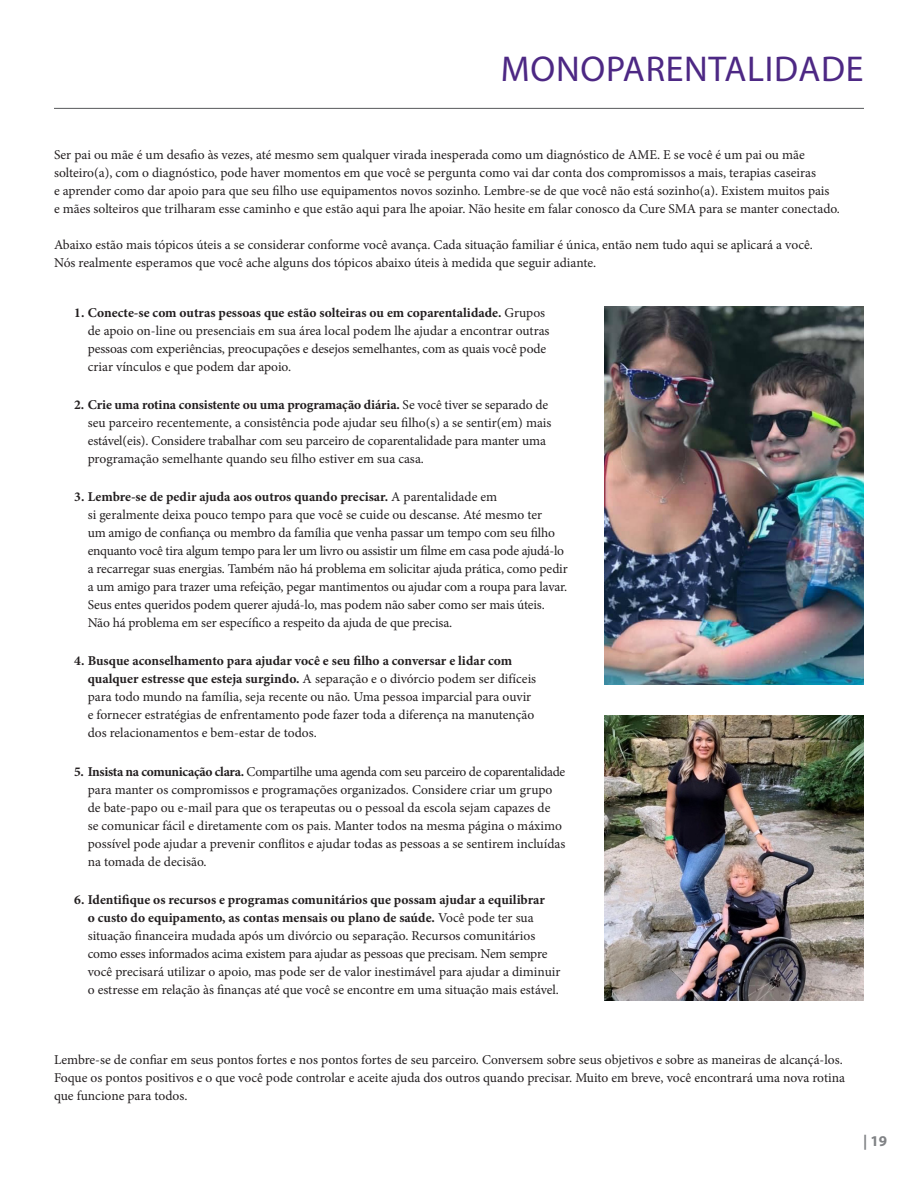
<style>
.page{position:relative;width:918px;height:1188px;background:#fff}
.page>*{position:absolute;margin:0;border:0;box-sizing:border-box;transform-origin:0 0}
.t1{font:36px "Myriad Pro";letter-spacing:.02em;color:#4d2884}
.t2{font:700 15px "Myriad Pro";color:#808285}
.t3{font:13.5px/18px "Minion Pro";letter-spacing:-.005em;color:#231f20}
.s1{font-weight:700}
</style>
<div class="page">
<hr style="left:54px;top:108px;width:810px;height:1px;background:#57585a">
<img style="left:605px;top:307px;width:259px;height:378px">
<img style="left:605px;top:716px;width:259px;height:284px">
<p class="t1" style="left:501px;top:47px;width:364px">MONOPARENTALIDADE</p>
<p class="t3" style="left:54px;top:146px;width:788px">Ser pai ou mãe é um desafio às vezes, até mesmo sem qualquer virada inesperada como um diagnóstico de AME. E se você é um pai ou mãe solteiro(a), com o diagnóstico, pode haver momentos em que você se pergunta como vai dar conta dos compromissos a mais, terapias caseiras<br>e aprender como dar apoio para que seu filho use equipamentos novos sozinho. Lembre-se de que você não está sozinho(a). Existem muitos pais<br>e mães solteiros que trilharam esse caminho e que estão aqui para lhe apoiar. Não hesite em falar conosco da Cure SMA para se manter conectado.</p>
<p class="t3" style="left:54px;top:236px;width:760px">Abaixo estão mais tópicos úteis a se considerar conforme você avança. Cada situação familiar é única, então nem tudo aqui se aplicará a você.<br>Nós realmente esperamos que você ache alguns dos tópicos abaixo úteis à medida que seguir adiante.</p>
<p class="t3" style="left:88px;top:303px;width:463px;text-indent:-14px"><span class="s1">1. Conecte-se com outras pessoas que estão solteiras ou em coparentalidade.</span> Grupos de apoio on-line ou presenciais em sua área local podem lhe ajudar a encontrar outras pessoas com experiências, preocupações e desejos semelhantes, com as quais você pode criar vínculos e que podem dar apoio.</p>
<p class="t3" style="left:88px;top:396px;width:465px;text-indent:-14px"><span class="s1">2. Crie uma rotina consistente ou uma programação diária.</span> Se você tiver se separado de seu parceiro recentemente, a consistência pode ajudar seu filho(s) a se sentir(em) mais estável(eis). Considere trabalhar com seu parceiro de coparentalidade para manter uma programação semelhante quando seu filho estiver em sua casa.</p>
<p class="t3" style="left:88px;top:488px;width:482px;text-indent:-14px"><span class="s1">3. Lembre-se de pedir ajuda aos outros quando precisar.</span> A parentalidade em<br>si geralmente deixa pouco tempo para que você se cuide ou descanse. Até mesmo ter<br>um amigo de confiança ou membro da família que venha passar um tempo com seu filho enquanto você tira algum tempo para ler um livro ou assistir um filme em casa pode ajudá-lo a recarregar suas energias. Também não há problema em solicitar ajuda prática, como pedir a um amigo para trazer uma refeição, pegar mantimentos ou ajudar com a roupa para lavar.<br>Seus entes queridos podem querer ajudá-lo, mas podem não saber como ser mais úteis.<br>Não há problema em ser específico a respeito da ajuda de que precisa.</p>
<p class="t3" style="left:88px;top:652px;width:450px;text-indent:-14px"><span class="s1">4. Busque aconselhamento para ajudar você e seu filho a conversar e lidar com qualquer estresse que esteja surgindo.</span> A separação e o divórcio podem ser difíceis para todo mundo na família, seja recente ou não. Uma pessoa imparcial para ouvir e fornecer estratégias de enfrentamento pode fazer toda a diferença na manutenção dos relacionamentos e bem-estar de todos.</p>
<p class="t3" style="left:88px;top:762px;width:479px;text-indent:-14px"><span class="s1">5. Insista na comunicação clara.</span> Compartilhe uma agenda com seu parceiro de coparentalidade para manter os compromissos e programações organizados. Considere criar um grupo de bate-papo ou e-mail para que os terapeutas ou o pessoal da escola sejam capazes de<br>se comunicar fácil e diretamente com os pais. Manter todos na mesma página o máximo possível pode ajudar a prevenir conflitos e ajudar todas as pessoas a se sentirem incluídas na tomada de decisão.</p>
<p class="t3" style="left:88px;top:891px;width:474px;text-indent:-14px"><span class="s1">6. Identifique os recursos e programas comunitários que possam ajudar a equilibrar<br>o custo do equipamento, as contas mensais ou plano de saúde.</span> Você pode ter sua situação financeira mudada após um divórcio ou separação. Recursos comunitários como esses informados acima existem para ajudar as pessoas que precisam. Nem sempre você precisará utilizar o apoio, mas pode ser de valor inestimável para ajudar a diminuir o estresse em relação às finanças até que você se encontre em uma situação mais estável.</p>
<p class="t3" style="left:54px;top:1051px;width:793px">Lembre-se de confiar em seus pontos fortes e nos pontos fortes de seu parceiro. Conversem sobre seus objetivos e sobre as maneiras de alcançá-los.<br>Foque os pontos positivos e o que você pode controlar e aceite ajuda dos outros quando precisar. Muito em breve, você encontrará uma nova rotina que funcione para todos.</p>
<p class="t2" style="left:863px;top:1131px;width:25px">| 19</p>
</div>
